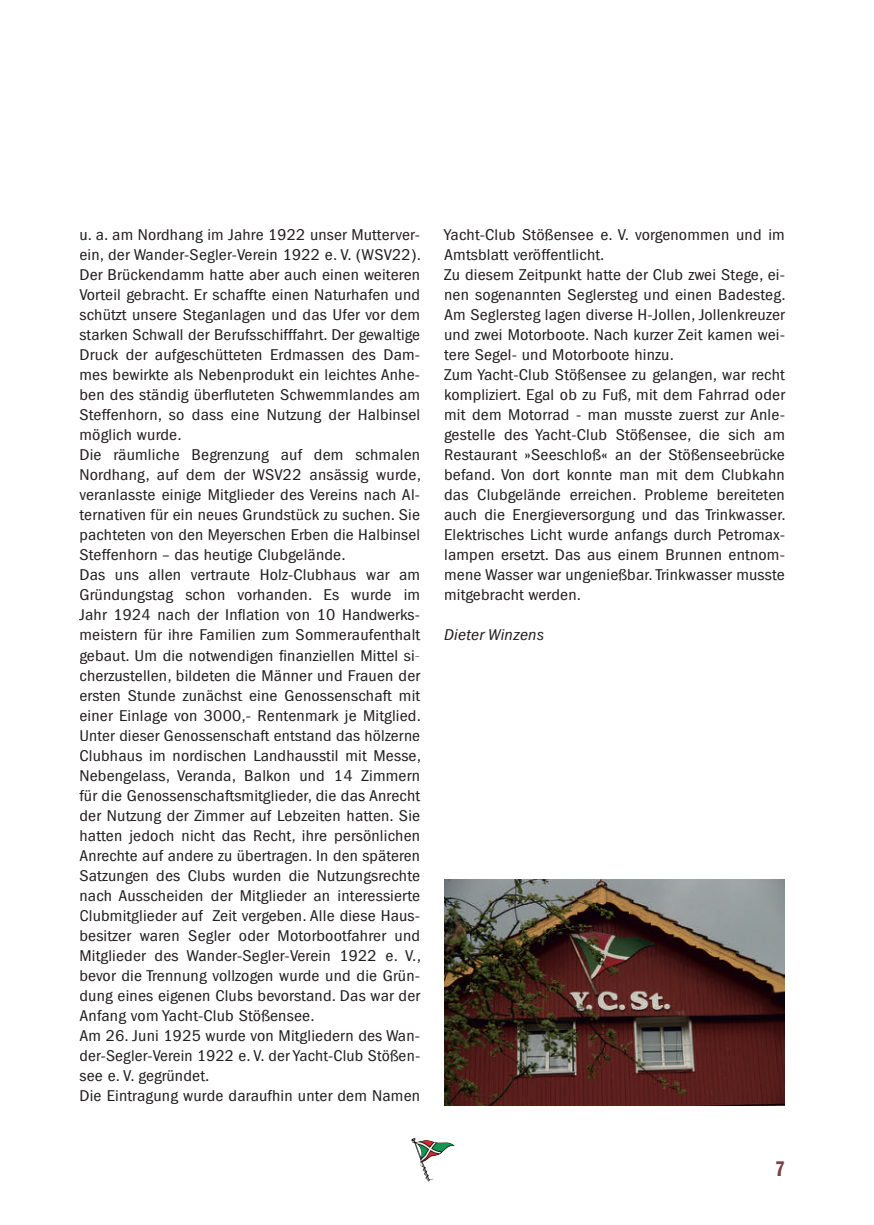
<style>
.page{position:relative;width:874px;height:1225px;background:#fff}
.page>*{position:absolute;margin:0;border:0;box-sizing:border-box;transform-origin:0 0}
.t1{font:22px "Rxxwgl Franklin Gothic Demi Cmpr";color:#7b4249}
.t2{font:condensed 16.2px/20px "Frdysf Franklin Gothic";letter-spacing:.01em;color:#231f20;scale:1.11 1}
.t3{font:italic condensed 16.2px "Qdpgdp Franklin Gothic";letter-spacing:.01em;color:#231f20;scale:1.11 1}
</style>
<div class="page">
<img style="left:411px;top:1138px;width:44px;height:43px">
<img style="left:444px;top:879px;width:340px;height:227px">
<p class="t2" style="left:79px;top:225px;width:309px">u. a. am Nordhang im Jahre 1922 unser Mutterver&shy;ein, der Wander-Segler-Verein 1922 e. V. (WSV22).<br>Der Brückendamm hatte aber auch einen weiteren Vorteil gebracht. Er schaffte einen Naturhafen und schützt unsere Steganlagen und das Ufer vor dem starken Schwall der Berufsschifffahrt. Der gewaltige Druck der aufgeschütteten Erdmassen des Dam&shy;mes bewirkte als Nebenprodukt ein leichtes Anhe&shy;ben des ständig überfluteten Schwemmlandes am Steffenhorn, so dass eine Nutzung der Halbinsel möglich wurde.<br>Die räumliche Begrenzung auf dem schmalen Nordhang, auf dem der WSV22 ansässig wurde, veranlasste einige Mitglieder des Vereins nach Al&shy;ternativen für ein neues Grundstück zu suchen. Sie pachteten von den Meyerschen Erben die Halbinsel Steffenhorn – das heutige Clubgelände.<br>Das uns allen vertraute Holz-Clubhaus war am Gründungstag schon vorhanden. Es wurde im Jahr 1924 nach der Inflation von 10 Handwerks&shy;meistern für ihre Familien zum Sommeraufenthalt gebaut. Um die notwendigen finanziellen Mittel si&shy;cherzustellen, bildeten die Männer und Frauen der ersten Stunde zunächst eine Genossenschaft mit einer Einlage von 3000,- Rentenmark je Mitglied.<br>Unter dieser Genossenschaft entstand das hölzerne Clubhaus im nordischen Landhausstil mit Messe, Nebengelass, Veranda, Balkon und 14 Zimmern für die Genossenschaftsmitglieder, die das Anrecht der Nutzung der Zimmer auf Lebzeiten hatten. Sie hatten jedoch nicht das Recht, ihre persönlichen Anrechte auf andere zu übertragen. In den späteren Satzungen des Clubs wurden die Nutzungsrechte nach Ausscheiden der Mitglieder an interessierte Clubmitglieder auf Zeit vergeben. Alle diese Haus&shy;besitzer waren Segler oder Motorbootfahrer und Mitglieder des Wander-Segler-Verein 1922 e. V., bevor die Trennung vollzogen wurde und die Grün&shy;dung eines eigenen Clubs bevorstand. Das war der Anfang vom Yacht-Club Stößensee.<br>Am 26. Juni 1925 wurde von Mitgliedern des Wan&shy;der-Segler-Verein 1922 e. V. der Yacht-Club Stößen&shy;see e. V. gegründet.<br>Die Eintragung wurde daraufhin unter dem Namen</p>
<p class="t2" style="left:444px;top:225px;width:309px">Yacht-Club Stößensee e. V. vorgenommen und im Amtsblatt veröffentlicht.<br>Zu diesem Zeitpunkt hatte der Club zwei Stege, ei&shy;nen sogenannten Seglersteg und einen Badesteg.<br>Am Seglersteg lagen diverse H-Jollen, Jollenkreuzer und zwei Motorboote. Nach kurzer Zeit kamen wei&shy;tere Segel- und Motorboote hinzu.<br>Zum Yacht-Club Stößensee zu gelangen, war recht kompliziert. Egal ob zu Fuß, mit dem Fahrrad oder mit dem Motorrad - man musste zuerst zur Anle&shy;gestelle des Yacht-Club Stößensee, die sich am Restaurant »Seeschloß« an der Stößenseebrücke befand. Von dort konnte man mit dem Clubkahn das Clubgelände erreichen. Probleme bereiteten auch die Energieversorgung und das Trinkwasser.<br>Elektrisches Licht wurde anfangs durch Petromax&shy;lampen ersetzt. Das aus einem Brunnen entnom&shy;mene Wasser war ungenießbar. Trinkwasser musste mitgebracht werden.</p>
<p class="t3" style="left:444px;top:626px;width:91px">Dieter Winzens</p>
<h1 class="t1" style="left:775px;top:1156px;width:11px">7</h1>
</div>
